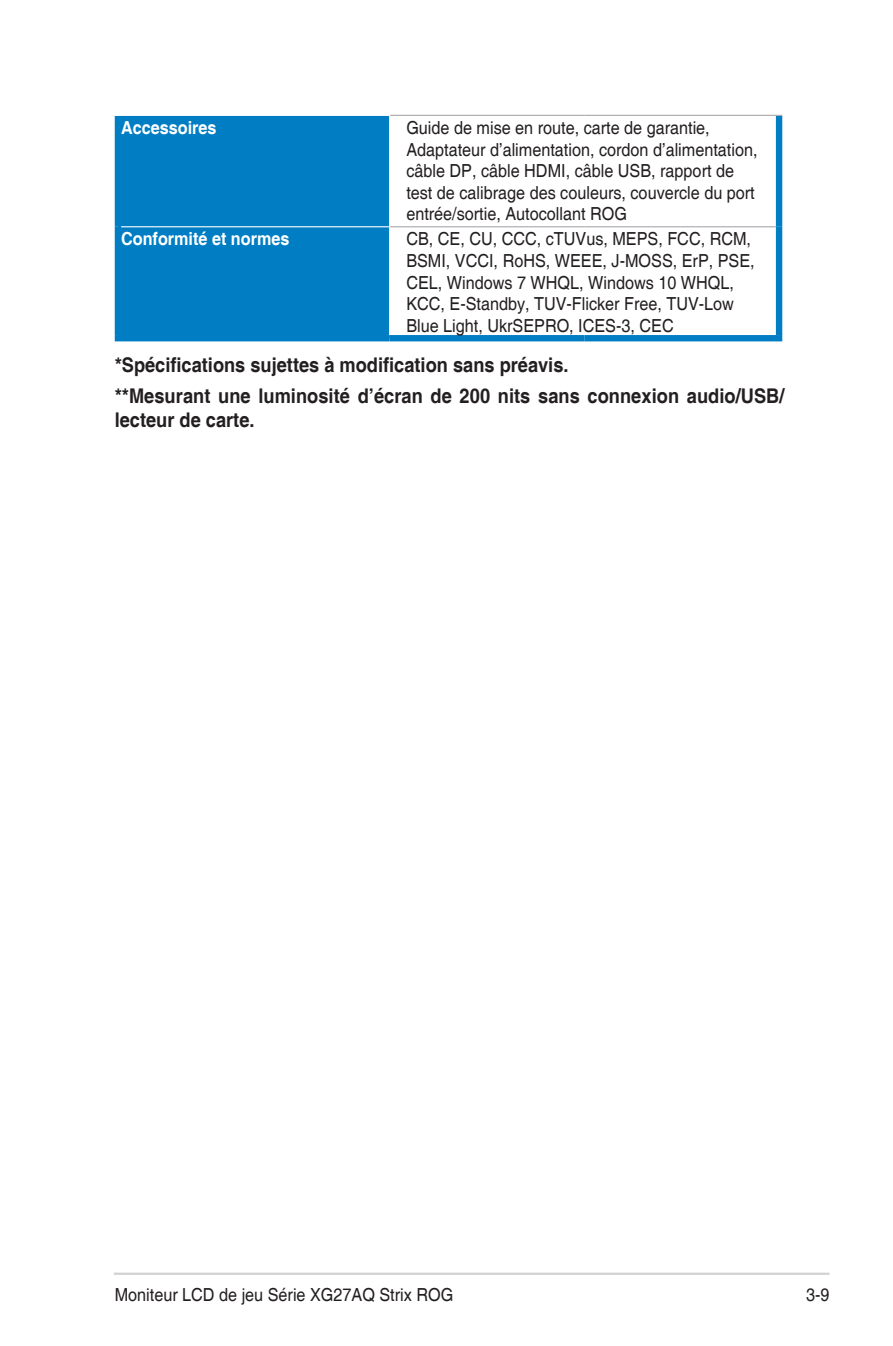
<style>
.page{position:relative;width:893px;height:1346px;background:#fff}
.page>*{position:absolute;margin:0;border:0;box-sizing:border-box;transform-origin:0 0}
.t1{font:700 20.25px/30.6px "Helvetica";color:#231f20;scale:.9 1}
.t2{font:18px/21.6px "Helvetica";color:#231f20;scale:.9 1}
.t3{font:700 18px "Helvetica";color:#fff;scale:.9 1}
</style>
<div class="page">
<hr style="left:114px;top:1272px;width:715px;height:3px;background:#d1d2d4">
<div style="left:121px;top:116px;width:268px;height:219px;background:#007dc3"></div>
<div style="left:115px;top:116px;width:6px;height:111px;background:#007dc3"></div>
<div style="left:776px;top:116px;width:6px;height:111px;background:#007dc3"></div>
<hr style="left:390px;top:115px;width:194px;height:1px;background:#a8a9ad">
<hr style="left:584px;top:115px;width:198px;height:1px;background:#a8a9ad">
<div style="left:115px;top:227px;width:6px;height:108px;background:#007dc3"></div>
<hr style="left:121px;top:226px;width:269px;height:1px;background:#fff">
<div style="left:115px;top:335px;width:275px;height:6px;background:#007dc3"></div>
<div style="left:776px;top:227px;width:6px;height:108px;background:#007dc3"></div>
<hr style="left:390px;top:226px;width:194px;height:1px;background:#a8a9ad">
<hr style="left:584px;top:226px;width:192px;height:1px;background:#a8a9ad">
<div style="left:390px;top:335px;width:194px;height:6px;background:#007dc3"></div>
<div style="left:584px;top:335px;width:198px;height:6px;background:#007dc3"></div>
<p class="t3" style="left:121px;top:117px;width:108px">Accessoires</p>
<p class="t2" style="left:406px;top:118px;width:392px">Guide de mise en route, carte de garantie, Adaptateur d’alimentation, cordon d’alimentation, câble DP, câble HDMI, câble USB, rapport de test de calibrage des couleurs, couvercle du port entrée/sortie, Autocollant ROG</p>
<p class="t3" style="left:121px;top:228px;width:189px">Conformité et normes</p>
<p class="t2" style="left:406px;top:229px;width:389px">CB, CE, CU, CCC, cTUVus, MEPS, FCC, RCM, BSMI, VCCI, RoHS, WEEE, J-MOSS, ErP, PSE, CEL, Windows 7 WHQL, Windows 10 WHQL, KCC, E-Standby, TUV-Flicker Free, TUV-Low Blue Light, UkrSEPRO, ICES-3, CEC</p>
<p class="t1" style="left:115px;top:351px;width:746px">*Spécifications sujettes à modification sans préavis.<br>**Mesurant une luminosité d’écran de 200 nits sans connexion audio/USB/</p>
<p class="t1" style="left:115px;top:406px;width:157px">lecteur de carte.</p>
<p class="t2" style="left:115px;top:1284px;width:378px">Moniteur LCD de jeu Série XG27AQ Strix ROG</p>
<p class="t2" style="left:806px;top:1284px;width:28px">3-9</p>
</div>
